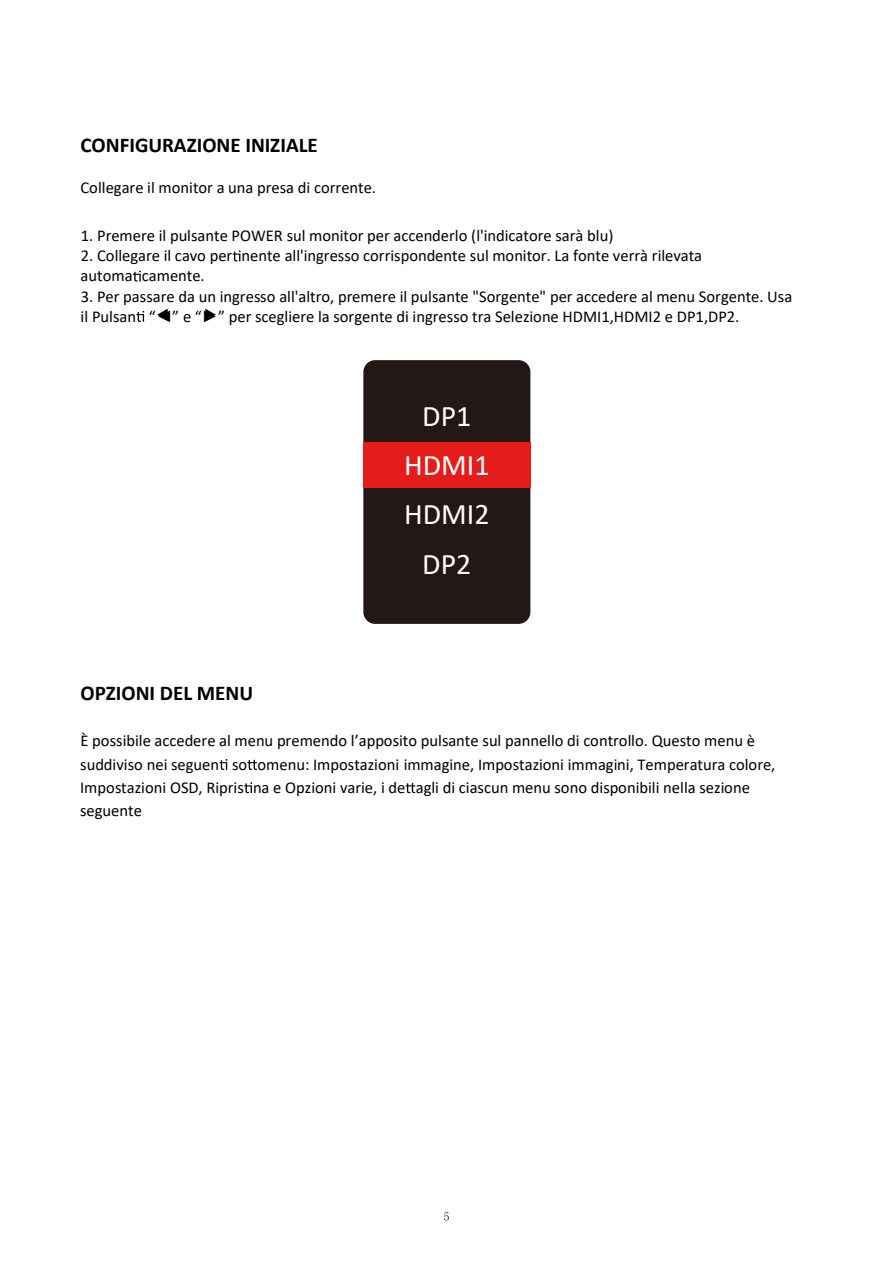
<style>
.page{position:relative;width:893px;height:1263px;background:#fff}
.page>*{position:absolute;margin:0;border:0;box-sizing:border-box;transform-origin:0 0}
.t1{font:30px/49.3px "Calibri";color:#fff;text-align:center}
.t2{font:700 21px "Calibri";color:#000}
.t3{font:16.5px/23.2px "Calibri";color:#000}
.s1{font-family:"Arial"}
</style>
<div class="page">
<svg style="left:233px;top:251px;width:8px;height:10px"></svg>
<svg style="left:133px;top:271px;width:8px;height:11px"></svg>
<svg style="left:136px;top:311px;width:8px;height:11px"></svg>
<svg style="left:219px;top:759px;width:8px;height:11px"></svg>
<svg style="left:247px;top:760px;width:10px;height:10px"></svg>
<svg style="left:244px;top:782px;width:8px;height:11px"></svg>
<svg style="left:406px;top:783px;width:9px;height:10px"></svg>
<svg style="left:444px;top:1212px;width:5px;height:9px"></svg>
<svg style="left:157px;top:309px;width:11px;height:12px"></svg>
<svg style="left:205px;top:309px;width:11px;height:12px"></svg>
<div style="left:363px;top:360px;width:167px;height:264px;background:#231815;border-radius:12px"></div>
<div style="left:363px;top:443px;width:167px;height:45px;background:#e51c19"></div>
<p class="t2" style="left:80px;top:130px;width:239px">CONFIGURAZIONE INIZIALE</p>
<p class="t3" style="left:80px;top:176px;width:297px">Collegare il monitor a una presa di corrente.</p>
<p class="t3" style="left:81px;top:224px;width:534px">1. Premere il pulsante POWER sul monitor per accenderlo (l'indicatore sarà blu)</p>
<p class="t3" style="left:81px;top:245px;width:623px;line-height:20.1px">2. Collegare il cavo per nente all'ingresso corrispondente sul monitor. La fonte verrà rilevata automa camente.</p>
<p class="t3" style="left:81px;top:286px;width:713px;line-height:20.1px">3. Per passare da un ingresso all'altro, premere il pulsante "Sorgente" per accedere al menu Sorgente. Usa il Pulsan “<span class="s1">◄</span>” e “<span class="s1">►</span>” per scegliere la sorgente di ingresso tra Selezione HDMI1,HDMI2 e DP1,DP2.</p>
<h1 class="t1" style="left:404px;top:390px;width:87px">DP1<br>HDMI1<br>HDMI2<br>DP2</h1>
<p class="t2" style="left:80px;top:678px;width:174px">OPZIONI DEL MENU</p>
<p class="t3" style="left:80px;top:729px;width:697px">È possibile accedere al menu premendo l’apposito pulsante sul pannello di controllo. Questo menu è suddiviso nei seguen so omenu: Impostazioni immagine, Impostazioni immagini, Temperatura colore, Impostazioni OSD, Ripris na e Opzioni varie, i de agli di ciascun menu sono disponibili nella sezione seguente</p>
</div>
